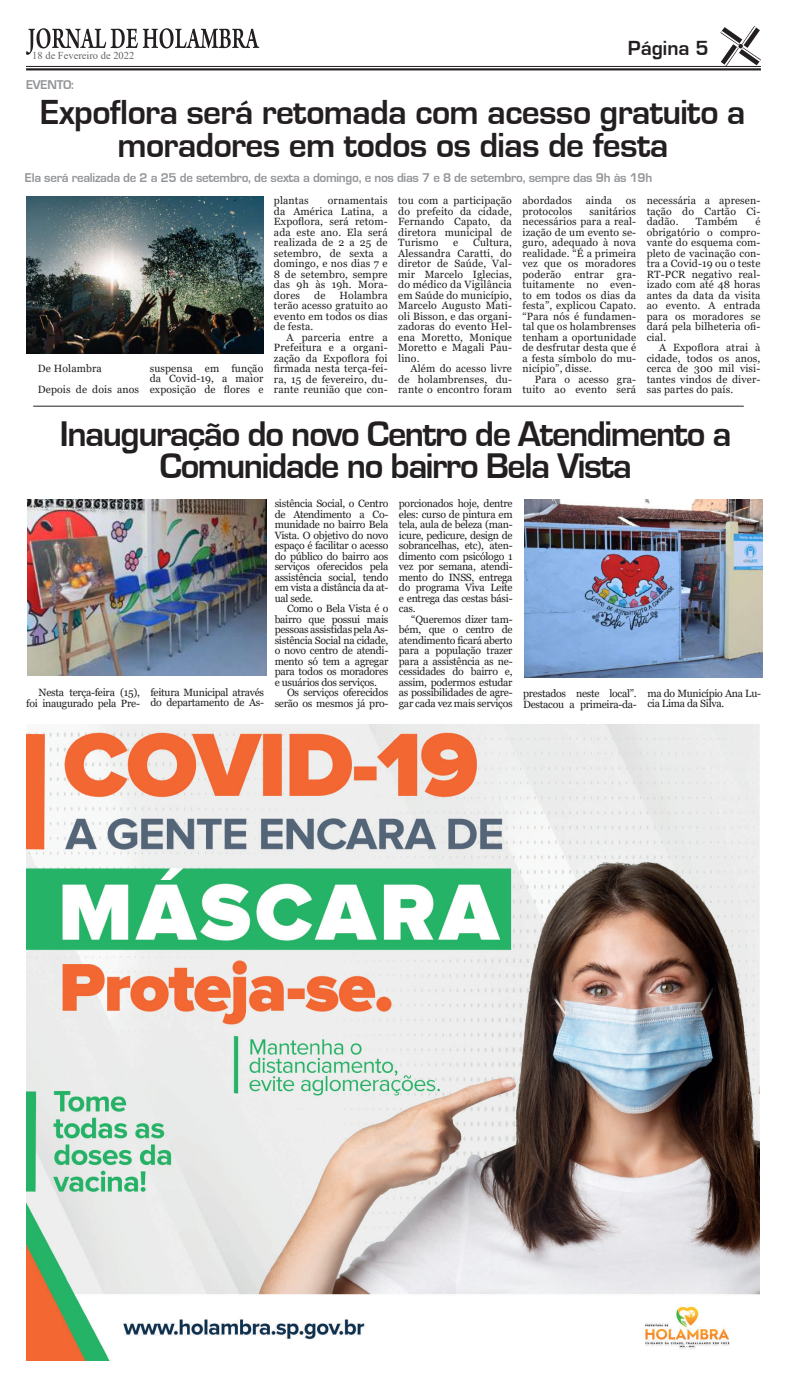
<style>
.page{position:relative;width:787px;height:1389px;background:#fff}
.page>*{position:absolute;margin:0;border:0;box-sizing:border-box;transform-origin:0 0}
.t1{font:36.75px/31.5px "Eurose";letter-spacing:-.04em;color:#231f20;text-align:center}
.t2{font:35.88px/33.2px "Eurose";letter-spacing:-.02em;color:#231f20;text-align:center}
.t3{font:21.09px "Eurose";color:#231f20}
.t4{font:13.12px "Eurose";letter-spacing:-.02em;color:#939598}
.t5{font:10.5px/10.5px "Georgia";letter-spacing:.01em;color:#231f20;text-align:justify}
.t6{font:10.5px/10.5px "Georgia";letter-spacing:-.025em;color:#231f20}
.t7{font:10.5px "Times New Roman";color:#636366}
</style>
<div class="page">
<hr style="left:26px;top:66px;width:734px;height:1px;background:#231f20">
<hr style="left:26px;top:68px;width:734px;height:2px;background:#231f20">
<svg style="left:720px;top:26px;width:40px;height:40px"></svg>
<svg style="left:26px;top:28px;width:233px;height:27px"></svg>
<hr style="left:33px;top:406px;width:710px;height:1px;background:#231f20">
<img style="left:26px;top:196px;width:237px;height:158px">
<img style="left:28px;top:499px;width:238px;height:177px">
<img style="left:524px;top:499px;width:238px;height:178px">
<img style="left:26px;top:725px;width:733px;height:636px">
<p class="t7" style="left:32px;top:48px;width:104px">18 de Fevereiro de 2022</p>
<h3 class="t3" style="left:627px;top:37px;width:82px">Página 5</h3>
<p class="t4" style="left:26px;top:77px;width:49px">EVENTO:</p>
<h2 class="t2" style="left:40px;top:96px;width:706px">Expoflora será retomada com acesso gratuito a moradores em todos os dias de festa</h2>
<p class="t4" style="left:25px;top:170px;width:629px">Ela será realizada de 2 a 25 de setembro, de sexta a domingo, e nos dias 7 e 8 de setembro, sempre das 9h às 19h</p>
<p class="t5" style="left:274px;top:196px;width:36px">plantas</p>
<p class="t5" style="left:522px;top:196px;width:51px">abordados</p>
<p class="t5" style="left:585px;top:196px;width:28px">ainda</p>
<p class="t5" style="left:625px;top:196px;width:12px">os</p>
<p class="t5" style="left:522px;top:206px;width:52px">protocolos</p>
<p class="t5" style="left:646px;top:196px;width:115px">necessária a apresen&shy;tação do Cartão Ci&shy;dadão.</p>
<p class="t5" style="left:274px;top:196px;width:115px;text-indent:54px">ornamentais da América Latina, a Expoflora, será retom&shy;ada este ano. Ela será realizada de 2 a 25 de setembro, de sexta a domingo, e nos dias 7 e 8 de setembro, sempre das 9h às 19h. Mora&shy;dores</p>
<p class="t5" style="left:398px;top:196px;width:115px">tou com a participação do prefeito da cidade, Fernando Capato, da diretora municipal de Turismo</p>
<p class="t5" style="left:522px;top:206px;width:115px;text-indent:67px">sanitários necessários para a real&shy;ização de um evento se&shy;guro, adequado à nova realidade. “É a primeira vez que os moradores poderão entrar gra&shy;tuitamente no even&shy;to em todos os dias da festa”, explicou Capato. “Para nós é fundamen&shy;tal que os holambrenses tenham a oportunidade de desfrutar desta que é a festa símbolo do mu&shy;nicípio”, disse.</p>
<p class="t5" style="left:522px;top:374px;width:115px;text-align:right">Para o acesso gra&shy;tuito ao evento será</p>
<p class="t5" style="left:695px;top:217px;width:43px">Também</p>
<p class="t5" style="left:646px;top:217px;width:115px;text-indent:109px">é obrigatório o compro&shy;vante do esquema com&shy;pleto de vacinação con&shy;tra a Covid-19 ou o teste RT-PCR negativo real&shy;izado com até 48 horas antes da data da visita ao evento. A entrada para os moradores se dará pela bilheteria ofi&shy;cial.</p>
<p class="t5" style="left:646px;top:343px;width:115px;text-indent:12px">A Expoflora atrai à cidade, todos os anos, cerca de 300 mil visi&shy;tantes vindos de diver&shy;sas partes do país.</p>
<h1 class="t1" style="left:60px;top:418px;width:672px">Inauguração do novo Centro de Atendimento a<br>Comunidade no bairro Bela Vista</h1>
<p class="t5" style="left:398px;top:238px;width:115px;text-indent:75px">Cultura, Alessandra Caratti, do diretor de Saúde, Val&shy;mir Marcelo Iglecias, do médico da Vigilância em Saúde do município, Marcelo Augusto Mati&shy;oli Bisson, e das organi&shy;zadoras do evento Hel&shy;ena Moretto, Monique Moretto e Magali Pau&shy;lino.</p>
<p class="t5" style="left:398px;top:364px;width:115px;text-indent:12px">Além do acesso livre de holambrenses, du&shy;rante o encontro foram</p>
<p class="t5" style="left:453px;top:238px;width:7px">e</p>
<p class="t5" style="left:274px;top:290px;width:115px;text-indent:66px">Holambra terão acesso gratuito ao evento em todos os dias de festa.</p>
<p class="t5" style="left:274px;top:332px;width:115px;text-indent:12px">A parceria entre a Prefeitura e a organi&shy;zação da Expoflora foi firmada nesta terça-fei&shy;ra, 15 de fevereiro, du&shy;rante reunião que con-</p>
<p class="t5" style="left:314px;top:290px;width:13px">de</p>
<p class="t5" style="left:38px;top:358px;width:103px;line-height:21px">De Holambra<br>Depois de dois anos</p>
<p class="t5" style="left:150px;top:363px;width:115px">suspensa em função da Covid-19, a maior exposição de flores e</p>
<p class="t6" style="left:26px;top:688px;width:115px;text-align:right">Nesta terça-feira (15), foi inaugurado pela Pre-</p>
<p class="t6" style="left:150px;top:687px;width:115px">feitura Municipal através do departamento de As-</p>
<p class="t5" style="left:274px;top:499px;width:115px">sistência Social, o Centro de Atendimento a Co&shy;munidade no bairro Bela Vista. O objetivo do novo espaço é facilitar o acesso do público do bairro aos serviços oferecidos pela assistência social, tendo em vista a distância da at&shy;ual sede.</p>
<p class="t5" style="left:274px;top:604px;width:115px;text-indent:12px">Como o Bela Vista é o bairro que possui mais pessoas assistidas pela As&shy;sistência Social na cidade, o novo centro de atendi&shy;mento só tem a agregar para todos os moradores e usuários dos serviços.</p>
<p class="t6" style="left:274px;top:688px;width:115px;text-align:right">Os serviços oferecidos serão os mesmos já pro-</p>
<p class="t5" style="left:399px;top:499px;width:115px">porcionados hoje, dentre eles: curso de pintura em tela, aula de beleza (man&shy;icure, pedicure, design de sobrancelhas, etc), aten&shy;dimento com psicólogo 1 vez por semana, atendi&shy;mento do INSS, entrega do programa Viva Leite e entrega das cestas bási&shy;cas.</p>
<p class="t5" style="left:399px;top:614px;width:115px;text-indent:12px">“Queremos dizer tam&shy;bém, que o centro de atendimento ficará aberto para a população trazer para a assistência as ne&shy;cessidades do bairro e, assim, podermos estudar as possibilidades de agre&shy;gar cada vez mais serviços</p>
<p class="t6" style="left:523px;top:688px;width:115px">prestados neste local”.<br>Destacou a primeira-da-</p>
<p class="t6" style="left:647px;top:688px;width:115px">ma do Município Ana Lu&shy;cia Lima da Silva.</p>
</div>
